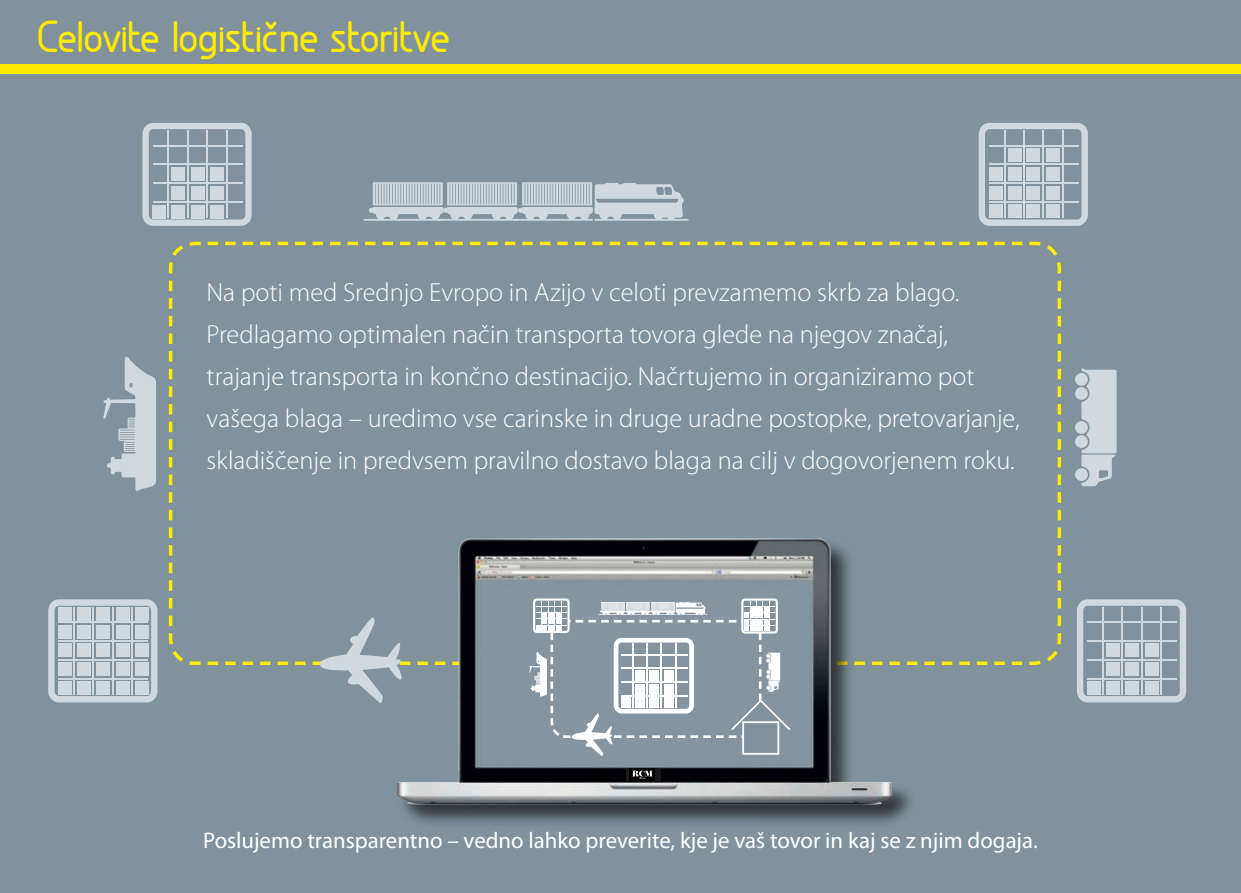
<style>
.page{position:relative;width:1241px;height:893px;background:#fff}
.page>*{position:absolute;margin:0;border:0;box-sizing:border-box;transform-origin:0 0}
.t1{font:700 42px "Greyscale Basic";letter-spacing:-.025em;color:#ffec00}
.t2{font:300 26.25px/42px "Myriad Pro";color:#fff}
.t3{font:22.75px "Myriad Pro";color:#fff}
</style>
<div class="page">
<div style="left:0;top:0;width:1240px;height:893px;background:#81929c"></div>
<div style="left:0;top:64px;width:1240px;height:10px;background:#ffec00"></div>
<svg style="left:168px;top:241px;width:894px;height:424px"></svg>
<div style="left:397px;top:538px;width:518px;height:291px;background:#19181a;opacity:.75"></div>
<img style="left:397px;top:538px;width:494px;height:267px">
<svg style="left:48px;top:599px;width:109px;height:103px"></svg>
<hr style="left:58px;top:622px;width:90px;height:1px;background:#d1d8de">
<hr style="left:58px;top:640px;width:90px;height:2px;background:#d1d8de">
<hr style="left:58px;top:659px;width:90px;height:2px;background:#d1d8de">
<hr style="left:58px;top:678px;width:90px;height:2px;background:#d1d8de">
<hr style="left:73px;top:607px;width:2px;height:87px;background:#d1d8de">
<hr style="left:92px;top:607px;width:2px;height:87px;background:#d1d8de">
<hr style="left:112px;top:607px;width:2px;height:87px;background:#d1d8de">
<hr style="left:131px;top:607px;width:2px;height:87px;background:#d1d8de">
<div style="left:77px;top:643px;width:14px;height:14px;background:#d1d8de"></div>
<div style="left:58px;top:681px;width:14px;height:14px;background:#d1d8de"></div>
<div style="left:96px;top:643px;width:14px;height:14px;background:#d1d8de"></div>
<div style="left:116px;top:643px;width:14px;height:14px;background:#d1d8de"></div>
<div style="left:77px;top:662px;width:14px;height:14px;background:#d1d8de"></div>
<div style="left:58px;top:643px;width:14px;height:14px;background:#d1d8de"></div>
<div style="left:58px;top:662px;width:14px;height:14px;background:#d1d8de"></div>
<div style="left:96px;top:662px;width:14px;height:14px;background:#d1d8de"></div>
<div style="left:116px;top:662px;width:14px;height:14px;background:#d1d8de"></div>
<div style="left:77px;top:681px;width:14px;height:14px;background:#d1d8de"></div>
<div style="left:96px;top:681px;width:14px;height:14px;background:#d1d8de"></div>
<div style="left:116px;top:681px;width:14px;height:14px;background:#d1d8de"></div>
<div style="left:135px;top:643px;width:13px;height:14px;background:#d1d8de"></div>
<div style="left:77px;top:625px;width:14px;height:14px;background:#d1d8de"></div>
<div style="left:96px;top:625px;width:14px;height:14px;background:#d1d8de"></div>
<div style="left:116px;top:625px;width:14px;height:14px;background:#d1d8de"></div>
<div style="left:58px;top:625px;width:14px;height:14px;background:#d1d8de"></div>
<div style="left:135px;top:625px;width:13px;height:14px;background:#d1d8de"></div>
<div style="left:77px;top:607px;width:14px;height:13px;background:#d1d8de"></div>
<div style="left:96px;top:607px;width:14px;height:13px;background:#d1d8de"></div>
<div style="left:116px;top:607px;width:14px;height:13px;background:#d1d8de"></div>
<div style="left:58px;top:607px;width:14px;height:13px;background:#d1d8de"></div>
<div style="left:135px;top:607px;width:13px;height:13px;background:#d1d8de"></div>
<div style="left:135px;top:662px;width:13px;height:14px;background:#d1d8de"></div>
<div style="left:135px;top:681px;width:13px;height:14px;background:#d1d8de"></div>
<svg style="left:1077px;top:599px;width:108px;height:103px"></svg>
<hr style="left:1086px;top:622px;width:90px;height:1px;background:#d1d8de">
<hr style="left:1086px;top:640px;width:90px;height:2px;background:#d1d8de">
<hr style="left:1086px;top:659px;width:90px;height:2px;background:#d1d8de">
<hr style="left:1086px;top:678px;width:90px;height:2px;background:#d1d8de">
<hr style="left:1101px;top:607px;width:2px;height:87px;background:#d1d8de">
<hr style="left:1120px;top:607px;width:2px;height:87px;background:#d1d8de">
<hr style="left:1140px;top:607px;width:2px;height:87px;background:#d1d8de">
<hr style="left:1159px;top:607px;width:2px;height:87px;background:#d1d8de">
<div style="left:1105px;top:643px;width:14px;height:14px;background:#d1d8de"></div>
<div style="left:1086px;top:681px;width:14px;height:14px;background:#d1d8de"></div>
<div style="left:1124px;top:643px;width:14px;height:14px;background:#d1d8de"></div>
<div style="left:1144px;top:643px;width:14px;height:14px;background:#d1d8de"></div>
<div style="left:1105px;top:662px;width:14px;height:14px;background:#d1d8de"></div>
<div style="left:1124px;top:662px;width:14px;height:14px;background:#d1d8de"></div>
<div style="left:1144px;top:662px;width:14px;height:14px;background:#d1d8de"></div>
<div style="left:1105px;top:681px;width:14px;height:14px;background:#d1d8de"></div>
<div style="left:1124px;top:681px;width:14px;height:14px;background:#d1d8de"></div>
<div style="left:1144px;top:681px;width:14px;height:14px;background:#d1d8de"></div>
<svg style="left:978px;top:123px;width:109px;height:103px"></svg>
<hr style="left:988px;top:145px;width:90px;height:2px;background:#d1d8de">
<hr style="left:988px;top:164px;width:90px;height:1px;background:#d1d8de">
<hr style="left:988px;top:183px;width:90px;height:1px;background:#d1d8de">
<hr style="left:988px;top:202px;width:90px;height:1px;background:#d1d8de">
<hr style="left:1003px;top:130px;width:2px;height:88px;background:#d1d8de">
<hr style="left:1022px;top:130px;width:2px;height:88px;background:#d1d8de">
<hr style="left:1042px;top:130px;width:1px;height:88px;background:#d1d8de">
<hr style="left:1061px;top:130px;width:2px;height:88px;background:#d1d8de">
<div style="left:1007px;top:167px;width:14px;height:14px;background:#d1d8de"></div>
<div style="left:988px;top:205px;width:14px;height:13px;background:#d1d8de"></div>
<div style="left:1026px;top:167px;width:13px;height:14px;background:#d1d8de"></div>
<div style="left:1046px;top:167px;width:13px;height:14px;background:#d1d8de"></div>
<div style="left:1007px;top:186px;width:14px;height:14px;background:#d1d8de"></div>
<div style="left:988px;top:167px;width:14px;height:14px;background:#d1d8de"></div>
<div style="left:988px;top:186px;width:14px;height:14px;background:#d1d8de"></div>
<div style="left:1026px;top:186px;width:13px;height:14px;background:#d1d8de"></div>
<div style="left:1046px;top:186px;width:13px;height:14px;background:#d1d8de"></div>
<div style="left:1007px;top:205px;width:14px;height:13px;background:#d1d8de"></div>
<div style="left:1026px;top:205px;width:13px;height:13px;background:#d1d8de"></div>
<div style="left:1046px;top:205px;width:13px;height:13px;background:#d1d8de"></div>
<div style="left:1007px;top:148px;width:14px;height:14px;background:#d1d8de"></div>
<div style="left:1026px;top:148px;width:13px;height:14px;background:#d1d8de"></div>
<div style="left:1046px;top:148px;width:13px;height:14px;background:#d1d8de"></div>
<svg style="left:363px;top:182px;width:325px;height:39px"></svg>
<svg style="left:142px;top:123px;width:110px;height:103px"></svg>
<hr style="left:152px;top:145px;width:90px;height:2px;background:#d1d8de">
<hr style="left:152px;top:164px;width:90px;height:1px;background:#d1d8de">
<hr style="left:152px;top:183px;width:90px;height:1px;background:#d1d8de">
<hr style="left:152px;top:202px;width:90px;height:1px;background:#d1d8de">
<hr style="left:168px;top:130px;width:1px;height:88px;background:#d1d8de">
<hr style="left:187px;top:130px;width:1px;height:88px;background:#d1d8de">
<hr style="left:206px;top:130px;width:2px;height:88px;background:#d1d8de">
<hr style="left:226px;top:130px;width:1px;height:88px;background:#d1d8de">
<div style="left:171px;top:167px;width:14px;height:14px;background:#d1d8de"></div>
<div style="left:152px;top:205px;width:14px;height:13px;background:#d1d8de"></div>
<div style="left:191px;top:167px;width:13px;height:14px;background:#d1d8de"></div>
<div style="left:210px;top:167px;width:14px;height:14px;background:#d1d8de"></div>
<div style="left:171px;top:186px;width:14px;height:14px;background:#d1d8de"></div>
<div style="left:191px;top:186px;width:13px;height:14px;background:#d1d8de"></div>
<div style="left:210px;top:186px;width:14px;height:14px;background:#d1d8de"></div>
<div style="left:171px;top:205px;width:14px;height:13px;background:#d1d8de"></div>
<div style="left:191px;top:205px;width:13px;height:13px;background:#d1d8de"></div>
<div style="left:210px;top:205px;width:14px;height:13px;background:#d1d8de"></div>
<svg style="left:1074px;top:435px;width:13px;height:13px"></svg>
<svg style="left:1074px;top:421px;width:13px;height:13px"></svg>
<svg style="left:1074px;top:387px;width:13px;height:13px"></svg>
<svg style="left:1074px;top:373px;width:13px;height:13px"></svg>
<svg style="left:1074px;top:468px;width:13px;height:13px"></svg>
<svg style="left:1081px;top:368px;width:35px;height:118px;background:#c5cdd4"></svg>
<svg style="left:103px;top:356px;width:53px;height:135px"></svg>
<div style="left:115px;top:462px;width:7px;height:6px;background:#d1d8de;border-radius:3px"></div>
<svg style="left:207px;top:598px;width:818px;height:159px"></svg>
<div style="left:626px;top:769px;width:34px;height:12px;background:#19181a"></div>
<svg style="left:629px;top:769px;width:26px;height:12px"></svg>
<svg style="left:632px;top:771px;width:20px;height:8px"></svg>
<svg style="left:265px;top:22px;width:11px;height:8px"></svg>
<h1 class="t1" style="left:37px;top:10px;width:415px">Celovite logisticne storitve</h1>
<p class="t2" style="left:206px;top:272px;width:814px">Na poti med Srednjo Evropo in Azijo v celoti prevzamemo skrb za blago.<br>Predlagamo optimalen način transporta tovora glede na njegov značaj, trajanje transporta in končno destinacijo. Načrtujemo in organiziramo pot vašega blaga – uredimo vse carinske in druge uradne postopke, pretovarjanje, skladiščenje in predvsem pravilno dostavo blaga na cilj v dogovorjenem roku.</p>
<p class="t3" style="left:203px;top:826px;width:836px">Poslujemo transparentno – vedno lahko preverite, kje je vaš tovor in kaj se z njim dogaja.</p>
</div>
